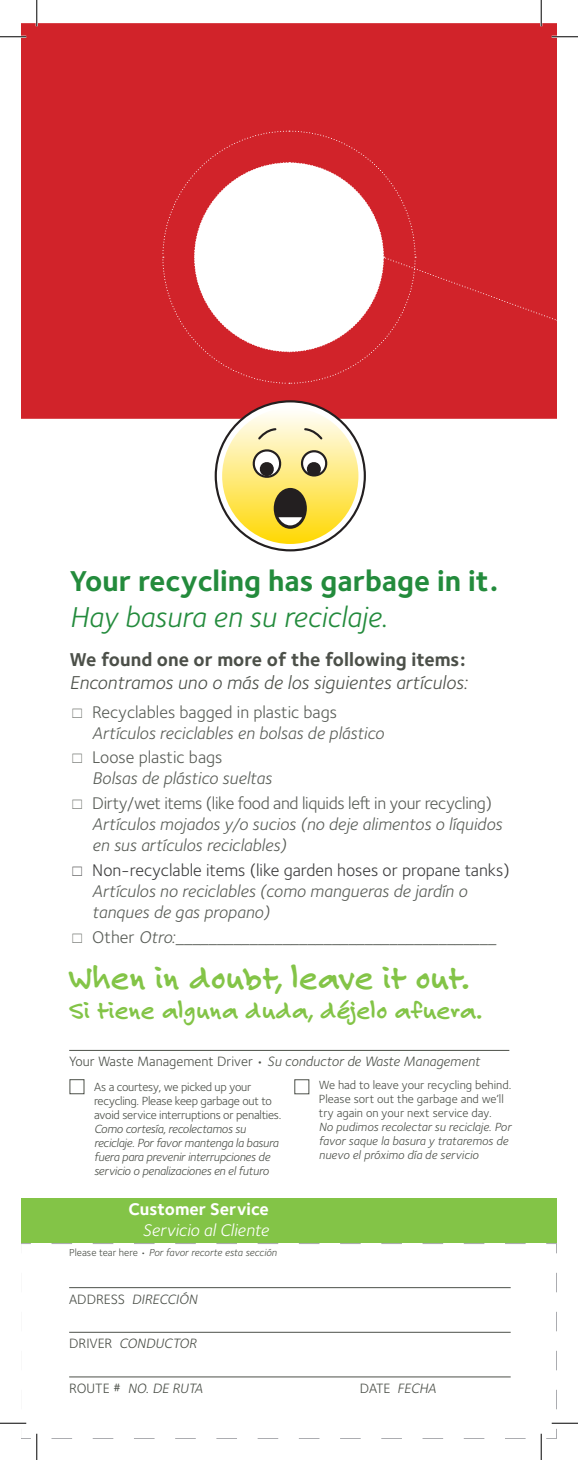
<style>
.page{position:relative;width:578px;height:1460px;background:#fff}
.page>*{position:absolute;margin:0;border:0;box-sizing:border-box;transform-origin:0 0}
.t1{font:700 35px "Felt Tip Roman";color:#83c447}
.t2{font:700 29.75px "Foundry Sterling";color:#238b3c}
.t3{font:italic 29.75px "Foundry Sterling";color:#238b3c}
.t4{font:700 26.25px "Felt Tip Roman";color:#83c447}
.t5{font:italic 19.25px "Foundry Sterling";color:#4c5049}
.t6{font:700 19.25px "Foundry Sterling";color:#4c5049}
.t7{font:italic 17.5px/21px "Foundry Sterling";color:#595d57}
.t8{font:17.5px "Foundry Sterling";letter-spacing:-.005em;color:#595d57}
.t9{font:17.5px "Foundry Sterling";color:#3e3e3f}
.t10{font:italic 17.5px "Foundry Sterling";color:#fff}
.t11{font:700 17.5px "Foundry Sterling";color:#fff}
.t12{font:italic 14px "Foundry Sterling";color:#4c5049}
.t13{font:italic 12.25px/14px "Foundry Sterling";letter-spacing:-.02em;color:#4c5049}
.t14{font:12.25px/14px "Foundry Sterling";letter-spacing:-.02em;color:#4c5049}
.t15{font:12.25px/14px "Foundry Sterling";color:#4c5049}
.t16{font:italic 12.25px/14px "Foundry Sterling";color:#4c5049}
.t17{font:italic 10.5px "Foundry Sterling";color:#4c5049}
.s1{font-style:normal}
</style>
<div class="page">
<div style="left:21px;top:24px;width:535px;height:394px;background:#d1232a"></div>
<div style="left:21px;top:23px;width:535px;height:396px;border:2px solid #d1232a"></div>
<svg style="left:216px;top:401px;width:149px;height:149px"></svg>
<div style="left:222px;top:408px;width:136px;height:136px;background:linear-gradient(to bottom,#fffefc,#ffd806);border-radius:50%"></div>
<svg style="left:297px;top:447px;width:30px;height:33px"></svg>
<div style="left:273px;top:488px;width:34px;height:41px;background:#231f20;border-radius:50%"></div>
<svg style="left:278px;top:517px;width:24px;height:8px"></svg>
<svg style="left:249px;top:427px;width:32px;height:54px"></svg>
<svg style="left:303px;top:427px;width:21px;height:14px"></svg>
<div style="left:69px;top:1079px;width:15px;height:15px;border:1px solid #4c5049"></div>
<div style="left:294px;top:1079px;width:15px;height:15px;border:1px solid #4c5049"></div>
<svg style="left:556px;top:1272px;width:1px;height:137px"></svg>
<svg style="left:21px;top:1243px;width:535px;height:181px"></svg>
<hr style="left:69px;top:1287px;width:441px;height:1px;background:#4c5049">
<hr style="left:69px;top:1331px;width:441px;height:1px;background:#4c5049">
<hr style="left:69px;top:1376px;width:441px;height:1px;background:#4c5049">
<hr style="left:69px;top:1050px;width:440px;height:1px;background:#4c5049">
<div style="left:21px;top:1198px;width:535px;height:45px;background:#83c447"></div>
<svg style="left:162px;top:130px;width:395px;height:254px"></svg>
<hr style="left:0;top:36px;width:26px;height:2px;background:#fff">
<hr style="left:551px;top:36px;width:27px;height:2px;background:#fff">
<hr style="left:0;top:1422px;width:26px;height:2px;background:#fff">
<hr style="left:551px;top:1422px;width:27px;height:2px;background:#fff">
<hr style="left:36px;top:0;width:2px;height:26px;background:#fff">
<hr style="left:540px;top:0;width:2px;height:26px;background:#fff">
<svg style="left:0;top:36px;width:26px;height:1px"></svg>
<svg style="left:551px;top:36px;width:27px;height:1px"></svg>
<svg style="left:0;top:1272px;width:26px;height:151px"></svg>
<svg style="left:551px;top:1422px;width:27px;height:1px"></svg>
<svg style="left:36px;top:0;width:1px;height:26px"></svg>
<svg style="left:36px;top:1433px;width:1px;height:27px"></svg>
<svg style="left:540px;top:0;width:1px;height:26px"></svg>
<svg style="left:51px;top:1433px;width:490px;height:27px"></svg>
<h2 class="t2" style="left:69px;top:563px;width:430px">Your recycling has garbage in it.</h2>
<h2 class="t3" style="left:69px;top:600px;width:319px">Hay basura en su reciclaje.</h2>
<p class="t6" style="left:69px;top:648px;width:397px">We found one or more of the following items:</p>
<p class="t5" style="left:69px;top:671px;width:400px">Encontramos uno o más de los siguientes artículos:</p>
<p class="t8" style="left:92px;top:701px;width:246px">Recyclables bagged in plastic bags</p>
<p class="t7" style="left:92px;top:722px;width:293px">Artículos reciclables en bolsas de plástico</p>
<p class="t8" style="left:92px;top:747px;width:132px">Loose plastic bags</p>
<p class="t7" style="left:92px;top:768px;width:181px">Bolsas de plástico sueltas</p>
<p class="t8" style="left:92px;top:793px;width:401px">Dirty/wet items (like food and liquids left in your recycling)</p>
<p class="t7" style="left:92px;top:813px;width:411px">Artículos mojados y/o sucios (no deje alimentos o líquidos en sus artículos reciclables)</p>
<p class="t9" style="left:92px;top:860px;width:419px">Non-recyclable items (like garden hoses or propane tanks)</p>
<p class="t7" style="left:92px;top:880px;width:376px">Artículos no reciclables (como mangueras de jardín o tanques de gas propano)</p>
<p class="t7" style="left:92px;top:926px;width:406px"><span class="s1">Other</span> Otro:_______________________________________</p>
<h1 class="t1" style="left:69px;top:956px;width:402px">When in doubt, leave it out.</h1>
<h3 class="t4" style="left:69px;top:994px;width:414px">Si tiene alguna duda, déjelo afuera.</h3>
<p class="t12" style="left:69px;top:1053px;width:412px"><span class="s1">Your Waste Management Driver •</span> Su conductor de Waste Management</p>
<p class="t14" style="left:94px;top:1079px;width:189px">As a courtesy, we picked up your recycling. Please keep garbage out to avoid service interruptions or penalties.</p>
<p class="t13" style="left:94px;top:1121px;width:186px">Como cortesía, recolectamos su reciclaje. Por favor mantenga la basura fuera para prevenir interrupciones de servicio o penalizaciones en el futuro</p>
<p class="t11" style="left:128px;top:1198px;width:142px">Customer Service</p>
<p class="t10" style="left:142px;top:1220px;width:128px">Servicio al Cliente</p>
<p class="t17" style="left:69px;top:1246px;width:209px"><span class="s1">Please tear here •</span> Por favor recorte esta sección</p>
<p class="t15" style="left:319px;top:1078px;width:194px">We had to leave your recycling behind.<br>Please sort out the garbage and we’ll try again on your next service day.</p>
<p class="t16" style="left:319px;top:1119px;width:194px">No pudimos recolectar su reciclaje. Por favor saque la basura y trataremos de nuevo el próximo día de servicio</p>
<p class="t12" style="left:69px;top:1291px;width:130px"><span class="s1">ADDRESS</span> DIRECCIÓN</p>
<p class="t12" style="left:69px;top:1335px;width:129px"><span class="s1">DRIVER</span> CONDUCTOR</p>
<p class="t12" style="left:69px;top:1380px;width:135px"><span class="s1">ROUTE #</span> NO. DE RUTA</p>
<p class="t12" style="left:360px;top:1380px;width:78px"><span class="s1">DATE</span> FECHA</p>
</div>
